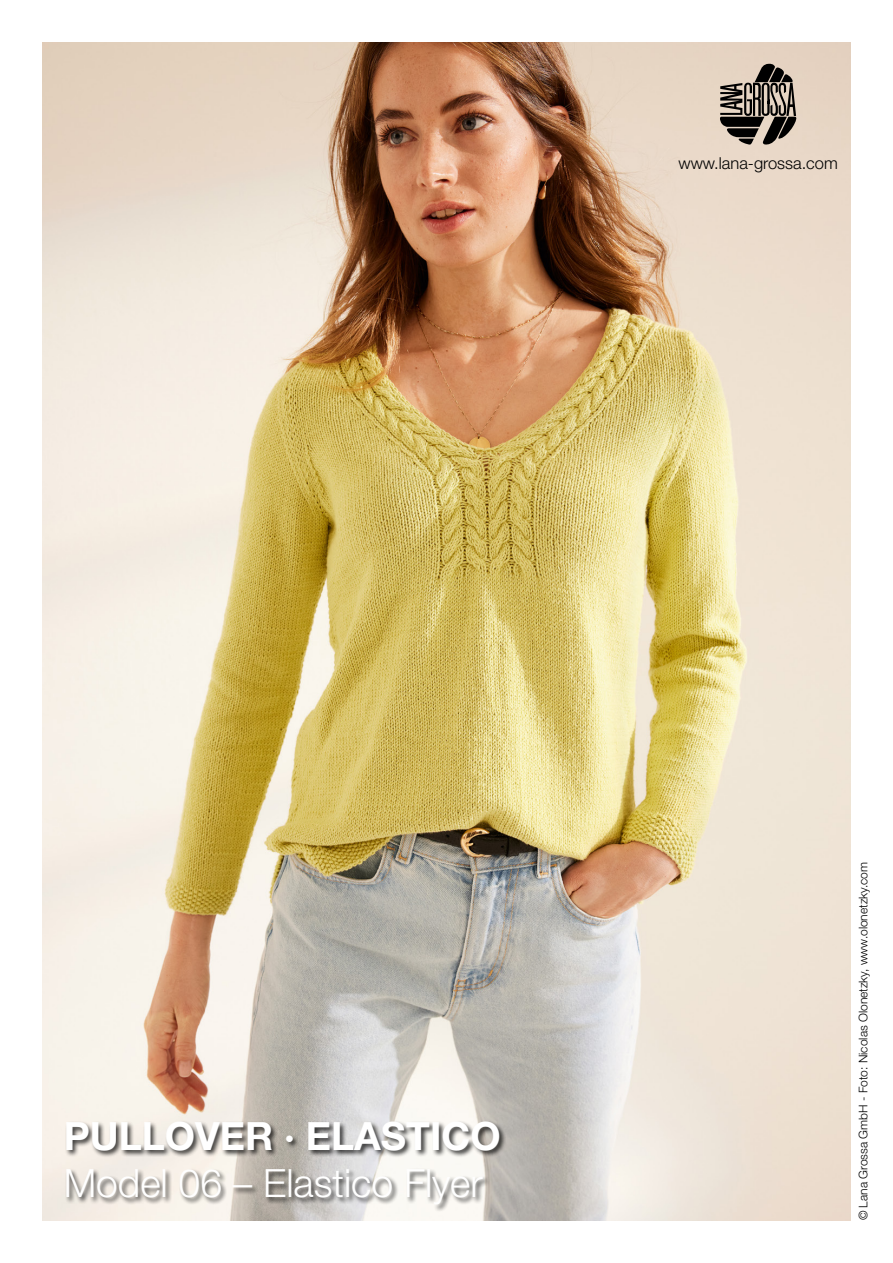
<style>
.page{position:relative;width:893px;height:1263px;background:#fff}
.page>*{position:absolute;margin:0;border:0;box-sizing:border-box;transform-origin:0 0}
.t1{font:300 39px "Helvetica Neue LT";color:#fff}
.t2{font:700 39px "Helvetica Neue LT";color:#fff}
.t3{font:300 16.5px "Helvetica Neue LT";color:#000}
.t4{font:300 12px "Helvetica Neue LT";color:#000}
</style>
<div class="page">
<img style="left:43px;top:43px;width:807px;height:1177px">
<svg style="left:720px;top:63px;width:78px;height:82px;background:#7f756c"></svg>
<div style="left:65px;top:1120px;width:442px;height:91px;background:#000;opacity:.75"></div>
<h2 class="t3" style="left:678px;top:156px;width:161px">www.lana-grossa.com</h2>
<h1 class="t2" style="left:64px;top:1121px;width:439px">PULLOVER · ELASTICO</h1>
<h1 class="t1" style="left:64px;top:1166px;width:421px">Model 06 – Elastico Flyer</h1>
<p class="t4" style="left:858px;top:1220px;width:360px;rotate:-90deg">© Lana Grossa GmbH - Foto: Nicolas Olonetzky, www.olonetzky.com</p>
</div>
